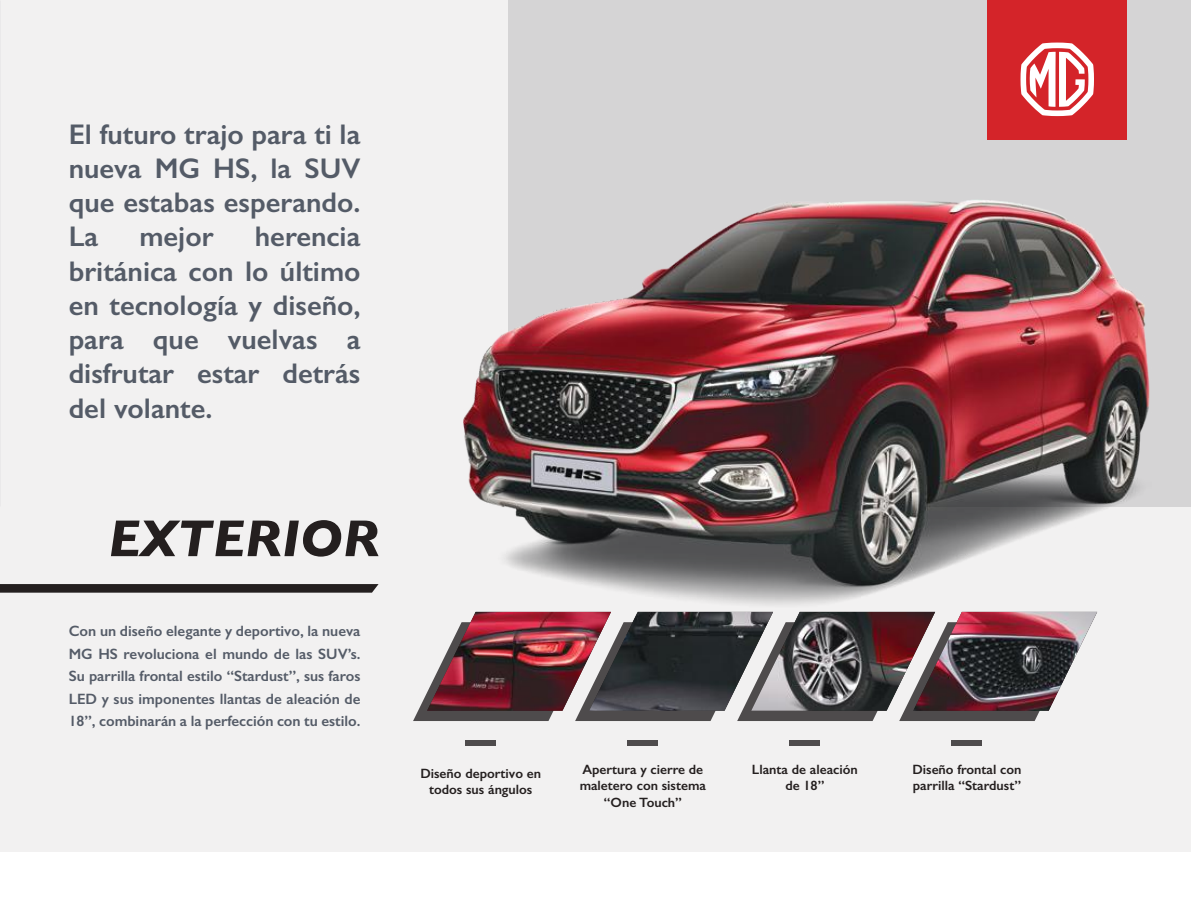
<style>
.page{position:relative;width:1191px;height:915px;background:#fff}
.page>*{position:absolute;margin:0;border:0;box-sizing:border-box;transform-origin:0 0}
.t1{font:italic 700 52.5px "Gill Sans";color:#241f1f}
.t2{font:600 28.5px/34.2px "Gill Sans";color:#545b67;text-align:justify}
.t3{font:600 15px/22.5px "Gill Sans";color:#545b67;text-align:justify}
.t4{font:600 13.5px/16.2px "Gill Sans";color:#241f1f;text-align:center}
</style>
<div class="page">
<div style="left:0;top:0;width:1191px;height:850px;background:#f2f1f1"></div>
<div style="left:465px;top:740px;width:31px;height:5px;background:#4e4b4c"></div>
<div style="left:627px;top:740px;width:31px;height:5px;background:#4e4b4c"></div>
<div style="left:789px;top:740px;width:31px;height:5px;background:#4e4b4c"></div>
<div style="left:951px;top:740px;width:31px;height:5px;background:#4e4b4c"></div>
<div style="left:508px;top:0;width:683px;height:506px;background:#d5d4d5"></div>
<img style="left:463px;top:200px;width:688px;height:405px">
<svg style="left:0;top:584px;width:378px;height:8px;background:#262222"></svg>
<div style="left:987px;top:0;width:140px;height:140px;background:#d42429"></div>
<svg style="left:1020px;top:43px;width:74px;height:73px"></svg>
<img style="left:413px;top:611px;width:636px;height:109px">
<img style="left:913px;top:611px;width:184px;height:99px">
<h2 class="t2" style="left:69px;top:117px;width:293px">El futuro trajo para ti la nueva MG HS, la SUV que estabas esperando.<br>La</h2>
<h2 class="t2" style="left:69px;top:219px;width:293px;text-indent:186px">herencia británica con lo último en tecnología y diseño, para que vuelvas a disfrutar estar detrás del volante.</h2>
<h2 class="t2" style="left:139px;top:219px;width:76px">mejor</h2>
<h1 class="t1" style="left:108px;top:507px;width:273px">EXTERIOR</h1>
<p class="t3" style="left:69px;top:619px;width:293px">Con un diseño elegante y deportivo, la nueva MG HS revoluciona el mundo de las SUV’s.<br>Su parrilla frontal estilo “Stardust”, sus faros LED y sus imponentes llantas de aleación de 18”, combinarán a la perfección con tu estilo.</p>
<p class="t4" style="left:420px;top:764px;width:122px">Diseño deportivo en todos sus ángulos</p>
<p class="t4" style="left:579px;top:761px;width:128px">Apertura y cierre de maletero con sistema “One Touch”</p>
<p class="t4" style="left:752px;top:761px;width:107px">Llanta de aleación de 18”</p>
<p class="t4" style="left:912px;top:761px;width:110px;text-align:left">Diseño frontal con parrilla “Stardust”</p>
</div>
